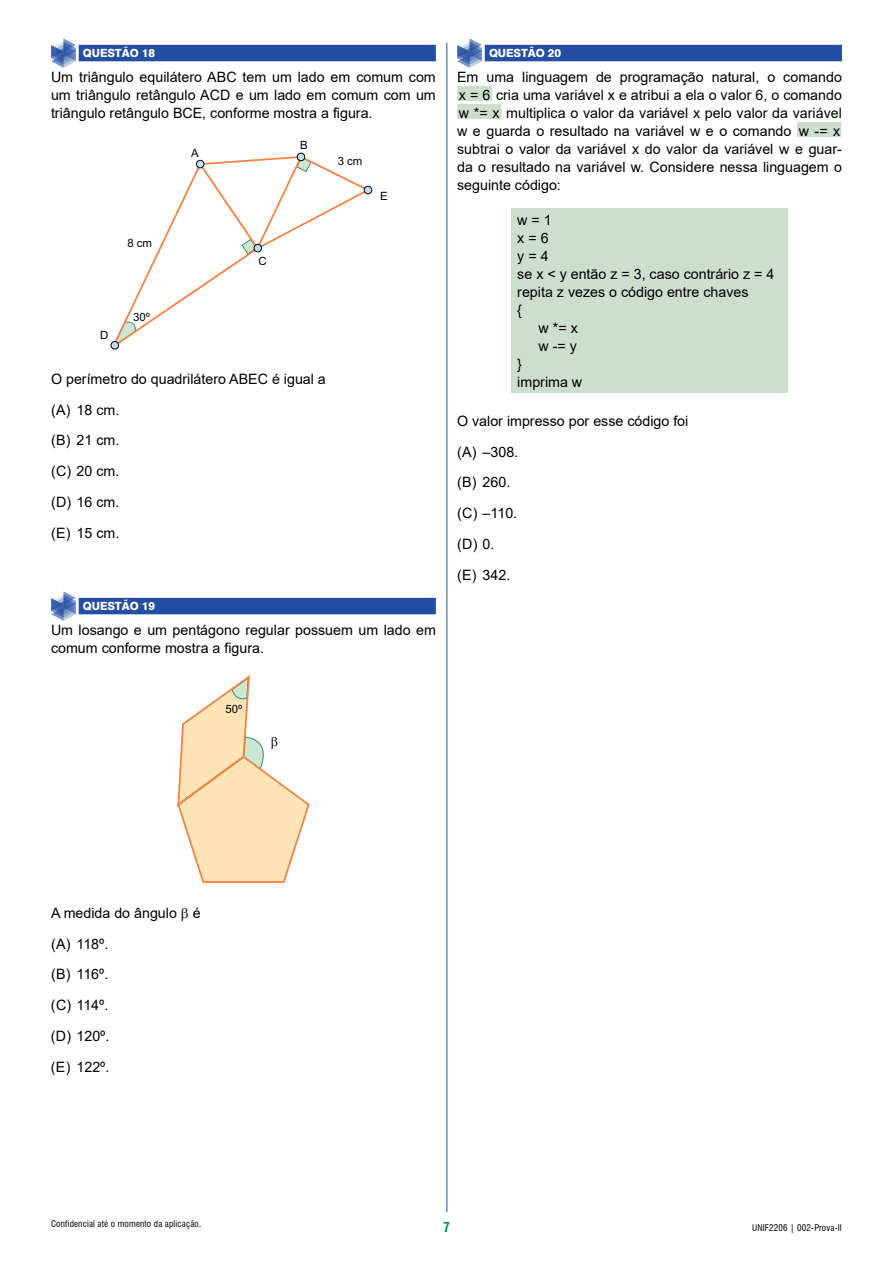
<style>
.page{position:relative;width:893px;height:1263px;background:#fff}
.page>*{position:absolute;margin:0;border:0;box-sizing:border-box;transform-origin:0 0}
.t1{font:14.25px/30.8px "Arial";color:#000}
.t2{font:700 condensed 13.5px "Swiss 721 BT";color:#009247}
.t3{font:11.4px "Arial";color:#000}
.t4{font:800 11.25px "Swiss 721 BT";letter-spacing:-.01em;color:#fff}
.t5{font:condensed 9px "Swiss 721 BT";letter-spacing:.02em;color:#000}
</style>
<div class="page">
<hr style="left:446px;top:43px;width:1px;height:1169px;background:#244ea2">
<div style="left:485px;top:45px;width:357px;height:16px;background:#244ea2"></div>
<div style="left:457px;top:86px;width:35px;height:15px;background:#cedecd"></div>
<div style="left:457px;top:104px;width:44px;height:15px;background:#cedecd"></div>
<div style="left:797px;top:122px;width:44px;height:15px;background:#cedecd"></div>
<div style="left:511px;top:208px;width:277px;height:185px;background:#cedecd"></div>
<svg style="left:457px;top:38px;width:25px;height:30px"></svg>
<div style="left:79px;top:45px;width:357px;height:16px;background:#244ea2"></div>
<div style="left:79px;top:598px;width:357px;height:16px;background:#244ea2"></div>
<svg style="left:111px;top:160px;width:261px;height:189px"></svg>
<svg style="left:198px;top:155px;width:114px;height:100px"></svg>
<div style="left:111px;top:341px;width:8px;height:8px;background:#bfdcf3;border-radius:50%"></div>
<div style="left:111px;top:341px;width:8px;height:8px;border:1px solid #000;border-radius:50%"></div>
<div style="left:254px;top:244px;width:8px;height:8px;background:#bfdcf3;border-radius:50%"></div>
<div style="left:254px;top:244px;width:8px;height:8px;border:1px solid #000;border-radius:50%"></div>
<div style="left:196px;top:160px;width:8px;height:8px;background:#bfdcf3;border-radius:50%"></div>
<div style="left:196px;top:160px;width:8px;height:8px;border:1px solid #000;border-radius:50%"></div>
<div style="left:297px;top:153px;width:8px;height:8px;background:#bfdcf3;border-radius:50%"></div>
<div style="left:297px;top:153px;width:8px;height:8px;border:1px solid #000;border-radius:50%"></div>
<div style="left:364px;top:186px;width:8px;height:8px;background:#bfdcf3;border-radius:50%"></div>
<div style="left:364px;top:186px;width:8px;height:8px;border:1px solid #000;border-radius:50%"></div>
<svg style="left:51px;top:38px;width:25px;height:30px"></svg>
<svg style="left:51px;top:591px;width:25px;height:30px"></svg>
<svg style="left:177px;top:675px;width:133px;height:208px"></svg>
<p class="t4" style="left:83px;top:47px;width:74px">QUESTÃO 18</p>
<p class="t1" style="left:51px;top:67px;width:386px;line-height:18px;text-align:justify">Um triângulo equilátero ABC tem um lado em comum com um triângulo retângulo ACD e um lado em comum com um triângulo retângulo BCE, conforme mostra a figura.</p>
<p class="t3" style="left:300px;top:140px;width:9px">B</p>
<p class="t3" style="left:191px;top:149px;width:9px">A</p>
<p class="t3" style="left:338px;top:157px;width:26px">3 cm</p>
<p class="t3" style="left:127px;top:239px;width:26px">8 cm</p>
<p class="t3" style="left:100px;top:330px;width:10px">D</p>
<p class="t3" style="left:133px;top:312px;width:18px">30º</p>
<p class="t3" style="left:259px;top:256px;width:10px">C</p>
<p class="t1" style="left:51px;top:363px;width:276px">O perímetro do quadrilátero ABEC é igual a (A) 18 cm.<br>(B) 21 cm.<br>(C) 20 cm.<br>(D) 16 cm.<br>(E) 15 cm.</p>
<p class="t3" style="left:380px;top:192px;width:9px">E</p>
<p class="t4" style="left:83px;top:599px;width:74px">QUESTÃO 19</p>
<p class="t1" style="left:51px;top:620px;width:386px;line-height:18px">Um losango e um pentágono regular possuem um lado em comum conforme mostra a figura.</p>
<p class="t3" style="left:225px;top:705px;width:18px">50º</p>
<p class="t4" style="left:489px;top:47px;width:74px">QUESTÃO 20</p>
<p class="t1" style="left:457px;top:67px;width:386px;line-height:18px;text-align:justify">Em uma linguagem de programação natural, o comando x = 6 cria uma variável x e atribui a ela o valor 6, o comando w *= x multiplica o valor da variável x pelo valor da variável w e guarda o resultado na variável w e o comando w -= x subtrai o valor da variável x do valor da variável w e guar&shy;da o resultado na variável w. Considere nessa linguagem o seguinte código:</p>
<p class="t1" style="left:517px;top:204px;width:36px">w = 1</p>
<p class="t1" style="left:517px;top:222px;width:33px">x = 6</p>
<p class="t1" style="left:517px;top:240px;width:33px">y = 4</p>
<p class="t1" style="left:517px;top:258px;width:259px">se x &lt; y então z = 3, caso contrário z = 4</p>
<p class="t1" style="left:517px;top:276px;width:233px">repita z vezes o código entre chaves</p>
<p class="t1" style="left:517px;top:294px;width:6px">{</p>
<p class="t1" style="left:539px;top:312px;width:41px">w *= x</p>
<p class="t1" style="left:539px;top:330px;width:40px">w -= y</p>
<p class="t1" style="left:517px;top:348px;width:6px">}</p>
<p class="t1" style="left:517px;top:366px;width:66px">imprima w</p>
<p class="t1" style="left:457px;top:405px;width:233px">O valor impresso por esse código foi (A) –308.<br>(B) 260.<br>(C) –110.<br>(D) 0.<br>(E) 342.</p>
<p class="t1" style="left:51px;top:897px;width:151px">A medida do ângulo é (A) 118º.<br>(B) 116º.<br>(C) 114º.<br>(D) 120º.<br>(E) 122º.</p>
<p class="t5" style="left:51px;top:1218px;width:152px">Confidencial até o momento da aplicação.</p>
<p class="t2" style="left:443px;top:1219px;width:8px">7</p>
<p class="t5" style="left:752px;top:1222px;width:89px">unif2206 | 002-Prova-II</p>
</div>
